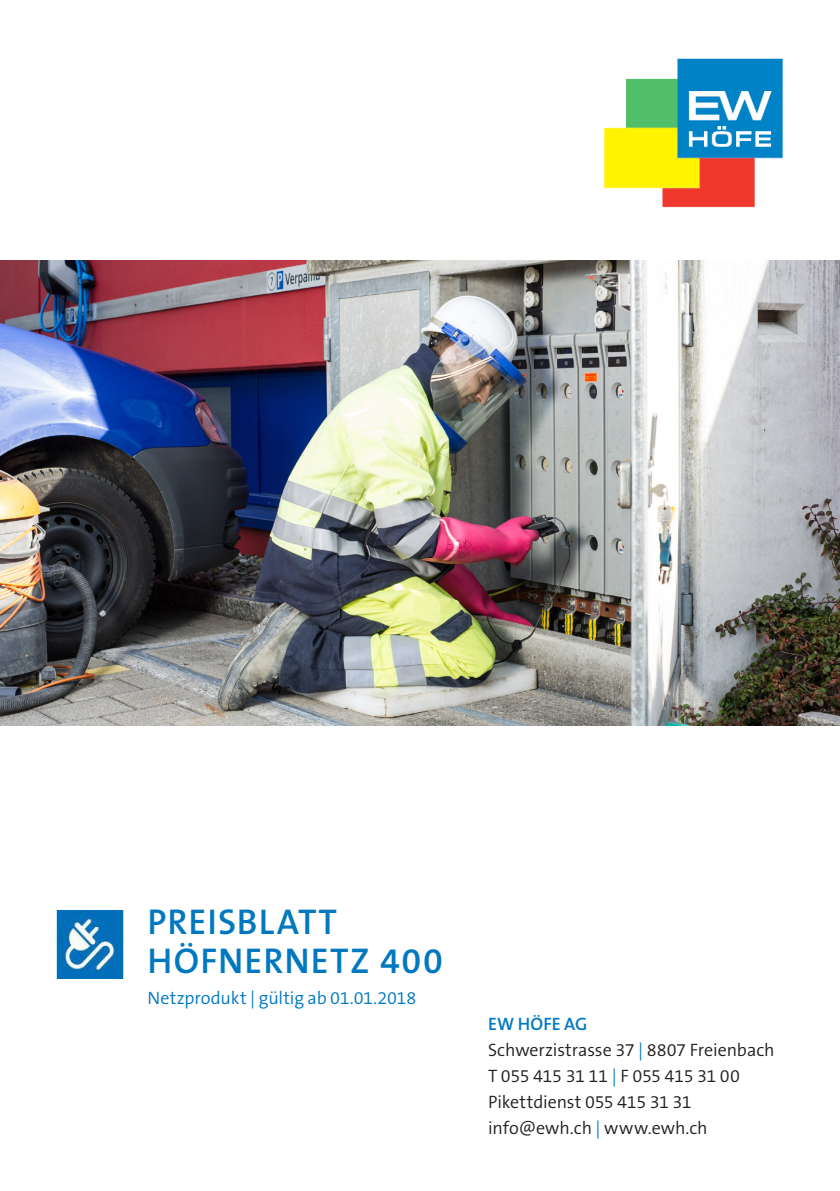
<style>
.page{position:relative;width:840px;height:1191px;background:#fff}
.page>*{position:absolute;margin:0;border:0;box-sizing:border-box;transform-origin:0 0}
._1_Titel_-_Versal{font:600 36px "The Sans B6";letter-spacing:.03em;color:#0078c0}
._4_Grundschrift{font:300 18px/26px "The Sans B4";letter-spacing:-.005em;color:#231f20}
._4_Grundschrift-2{font:300 18px "The Sans B4";letter-spacing:-.01em;color:#0078c0}
._4_Grundschrift-3{font:600 18px "The Sans B6";letter-spacing:.005em;color:#0078c0}
.s1{color:#0078c0}
</style>
<div class="page">
<img style="left:0;top:261px;width:839px;height:465px">
<img style="left:603px;top:58px;width:179px;height:149px">
<img style="left:57px;top:910px;width:67px;height:68px">
<p class="_1_Titel_-_Versal" style="left:147px;top:903px;width:191px">PREISBLATT</p>
<p class="_1_Titel_-_Versal" style="left:147px;top:942px;width:297px">HÖFNERNETZ 400</p>
<p class="_4_Grundschrift-2" style="left:147px;top:989px;width:270px">Netzprodukt | gültig ab 01.01.2018</p>
<p class="_4_Grundschrift-3" style="left:488px;top:1015px;width:101px">EW HÖFE AG</p>
<p class="_4_Grundschrift" style="left:488px;top:1038px;width:288px">Schwerzistrasse 37 <span class="s1">|</span> 8807 Freienbach<br>T 055 415 31 11 <span class="s1">|</span> F 055 415 31 00</p>
<p class="_4_Grundschrift" style="left:488px;top:1090px;width:221px">Pikettdienst 055 415 31 31 info@ewh.ch <span class="s1">|</span> www.ewh.ch</p>
</div>
